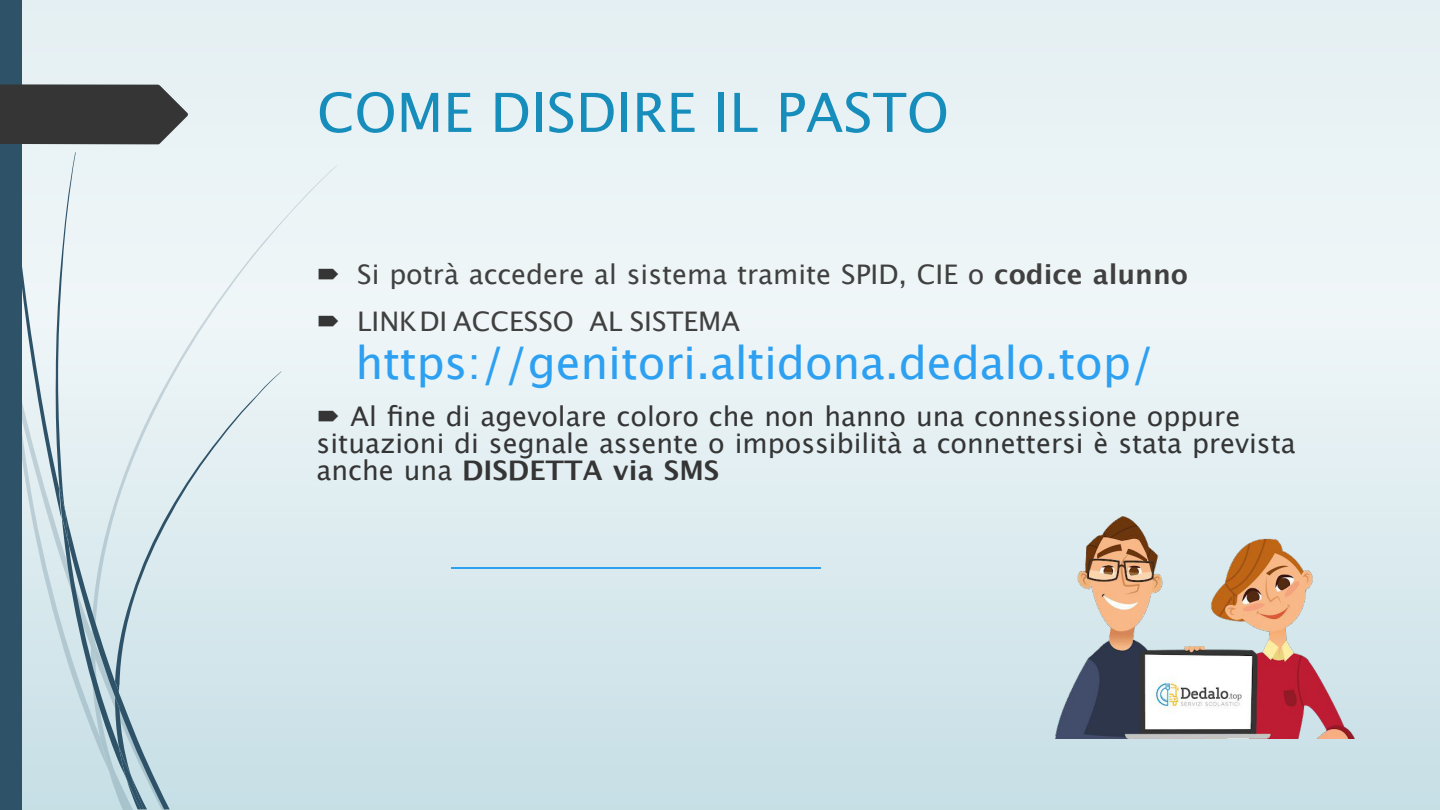
<style>
.page{position:relative;width:1440px;height:810px;background:#fff}
.page>*{position:absolute;margin:0;border:0;box-sizing:border-box;transform-origin:0 0}
.t1{font:54px "Lucida Grande";letter-spacing:.005em;color:#178dbb}
.t2{font:45px "Lucida Grande";letter-spacing:-.005em;color:#2da0f1}
.t3{font:27px/27px "Lucida Grande";color:#353535}
.t4{font:27px/47.4px "Lucida Grande";color:#404040}
.s1{font-weight:700}
</style>
<div class="page">
<div style="left:0;top:0;width:1440px;height:810px;background:linear-gradient(to bottom,#f2f7f9,#cfe3e9)"></div>
<svg style="left:188px;top:165px;width:149px;height:478px;background:#e8f1f4"></svg>
<svg style="left:188px;top:372px;width:94px;height:320px;background:#dbeaee"></svg>
<svg style="left:0;top:0;width:188px;height:810px;background:#b9c9cf"></svg>
<hr style="left:452px;top:567px;width:369px;height:2px;background:#2da0f1">
<img style="left:1055px;top:517px;width:300px;height:221px">
<svg style="left:319px;top:269px;width:19px;height:10px"></svg>
<svg style="left:319px;top:316px;width:19px;height:11px"></svg>
<svg style="left:319px;top:411px;width:19px;height:10px"></svg>
<h1 class="t1" style="left:317px;top:90px;width:633px">COME DISDIRE IL PASTO</h1>
<p class="t4" style="left:357px;top:252px;width:832px">Si potrà accedere al sistema tramite SPID, CIE o <span class="s1">codice alunno<br></span>LINKDI ACCESSO AL SISTEMA</p>
<h2 class="t2" style="left:355px;top:343px;width:800px">https://genitori.altidona.dedalo.top/</h2>
<p class="t3" style="left:317px;top:405px;width:981px;text-indent:34px">Al fine di agevolare coloro che non hanno una connessione oppure situazioni di segnale assente o impossibilità a connettersi è stata prevista anche una <span class="s1">DISDETTA via SMS</span></p>
</div>
